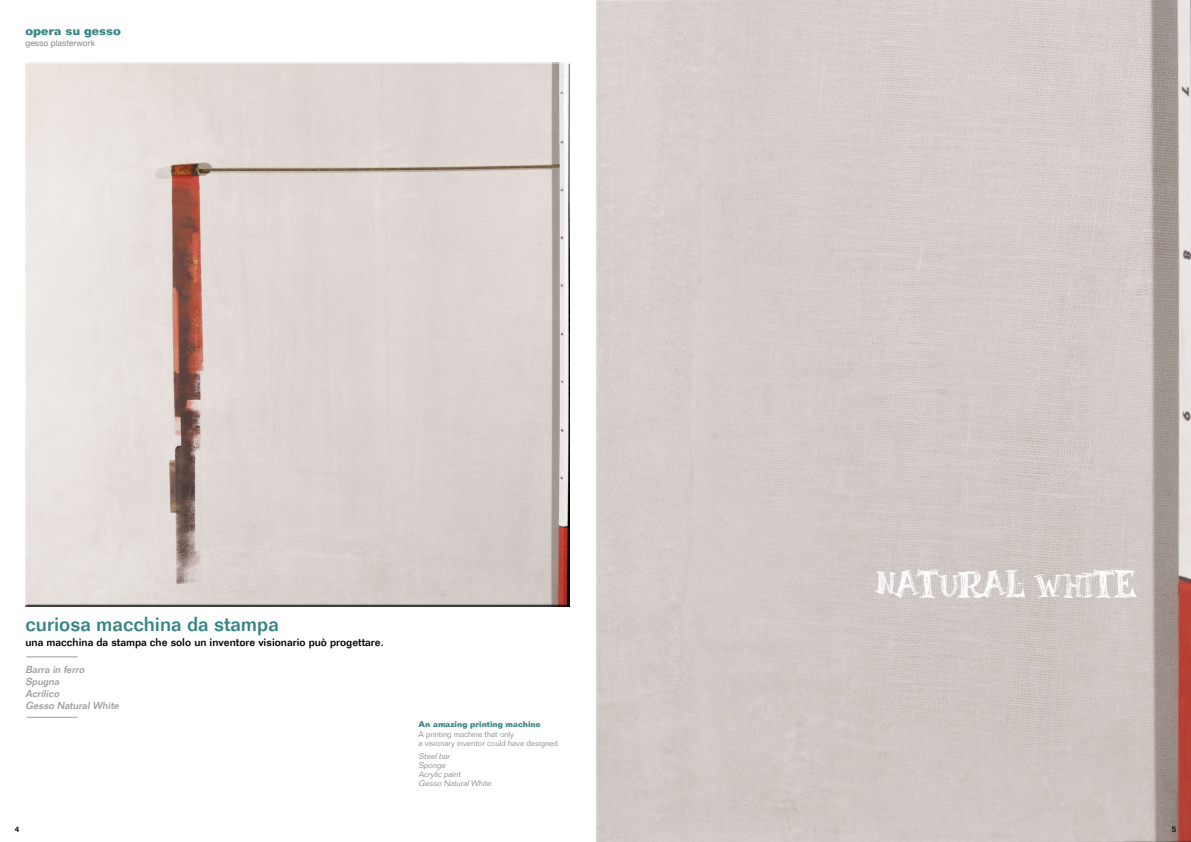
<style>
.page{position:relative;width:1191px;height:842px;background:#fff}
.page>*{position:absolute;margin:0;border:0;box-sizing:border-box;transform-origin:0 0}
.t1{font:39px "Black Board";color:#fff}
.t2{font:500 20px "Folio";color:#368584}
.t3{font:700 12px "Folio";color:#368584}
.t4{font:500 11px "Folio";color:#000}
.t5{font:italic 500 10px/12px "Folio";color:#9d9d9c}
.t6{font:8.5px "Helvetica Neue";color:#878787}
.t7{font:300 8px/9.6px "Folio";color:#878787}
.t8{font:italic 300 8px/9px "Folio";color:#878787}
.t9{font:700 8px "Folio";color:#368584}
.t10{font:500 8px "Folio";color:#000}
</style>
<div class="page">
<div style="left:25px;top:62px;width:545px;height:545px;background:#000;opacity:.75"></div>
<div style="left:595px;top:0;width:596px;height:842px;background:#000;opacity:.75"></div>
<hr style="left:27px;top:657px;width:50px;height:1px;background:#9d9d9c">
<hr style="left:27px;top:717px;width:50px;height:1px;background:#9d9d9c">
<p class="t3" style="left:26px;top:23px;width:97px">opera su gesso</p>
<p class="t6" style="left:26px;top:38px;width:71px">gesso plasterwork</p>
<h2 class="t2" style="left:26px;top:612px;width:255px">curiosa macchina da stampa</h2>
<p class="t4" style="left:26px;top:635px;width:360px">una macchina da stampa che solo un inventore visionario può progettare.</p>
<p class="t5" style="left:26px;top:663px;width:97px">Barra in ferro<br>Spugna<br>Acrilico<br>Gesso Natural White</p>
<p class="t9" style="left:418px;top:719px;width:124px">An amazing printing machine</p>
<p class="t7" style="left:418px;top:729px;width:141px">A printing machine that only<br>a visionary inventor could have designed</p>
<p class="t8" style="left:418px;top:752px;width:76px">Steel bar<br>Sponge<br>Acrylic paint<br>Gesso Natural White</p>
<h1 class="t1" style="left:876px;top:565px;width:262px">NATURAL WHITE</h1>
<p class="t10" style="left:15px;top:825px;width:6px">4</p>
<p class="t10" style="left:1171px;top:825px;width:6px">5</p>
</div>
